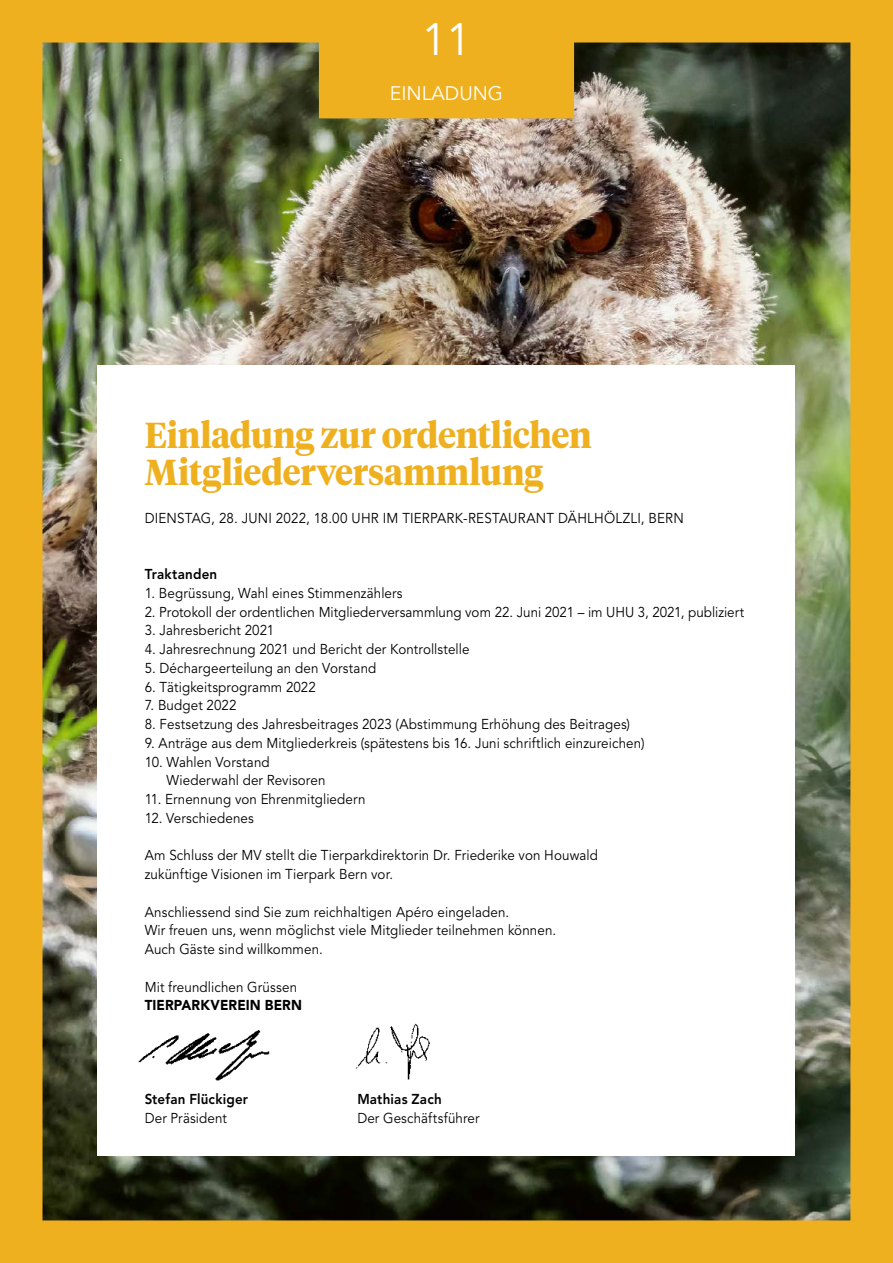
<style>
.page{position:relative;width:893px;height:1263px;background:#fff}
.page>*{position:absolute;margin:0;border:0;box-sizing:border-box;transform-origin:0 0}
.t1{font:45px "Avenir LT Std";color:#fff}
.t2{font:700 36px/37.5px "Tiempos Headline";letter-spacing:-.005em;color:#efb020;scale:.94 1}
.t3{font:19.5px "Avenir LT Std";color:#fff}
.t4{font:14.25px/18.8px "Avenir LT Std";letter-spacing:.01em;color:#000;scale:.94 1}
.t5{font:800 14.25px "Avenir LT Std";letter-spacing:.015em;color:#000;scale:.94 1}
.t6{font:900 14.25px "Avenir LT Std";letter-spacing:.01em;color:#000;scale:.94 1}
</style>
<div class="page">
<img style="left:0;top:0;width:893px;height:1263px">
<div style="left:98px;top:365px;width:697px;height:790px;background:#fff"></div>
<img style="left:355px;top:1023px;width:75px;height:57px">
<img style="left:138px;top:1030px;width:132px;height:51px">
<h1 class="t1" style="left:422px;top:14px;width:51px">11</h1>
<h3 class="t3" style="left:390px;top:82px;width:115px">EINLADUNG</h3>
<h2 class="t2" style="left:145px;top:415px;width:477px">Einladung zur ordentlichen<br>Mitgliederversammlung</h2>
<p class="t4" style="left:145px;top:509px;width:575px">DIENSTAG, 28. JUNI 2022, 18.00 UHR IM TIERPARK-RESTAURANT DÄHLHÖLZLI, BERN</p>
<p class="t5" style="left:145px;top:566px;width:79px">Traktanden</p>
<p class="t4" style="left:145px;top:584px;width:276px">1. Begrüssung, Wahl eines Stimmenzählers</p>
<p class="t4" style="left:145px;top:603px;width:639px">2. Protokoll der ordentlichen Mitgliederversammlung vom 22. Juni 2021 – im UHU 3, 2021, publiziert</p>
<p class="t4" style="left:145px;top:621px;width:139px">3. Jahresbericht 2021</p>
<p class="t4" style="left:145px;top:640px;width:347px">4. Jahresrechnung 2021 und Bericht der Kontrollstelle</p>
<p class="t4" style="left:145px;top:659px;width:248px">5. Déchargeerteilung an den Vorstand</p>
<p class="t4" style="left:145px;top:678px;width:184px">6. Tätigkeitsprogramm 2022</p>
<p class="t4" style="left:145px;top:696px;width:99px">7. Budget 2022</p>
<p class="t4" style="left:145px;top:715px;width:518px">8. Festsetzung des Jahresbeitrages 2023 (Abstimmung Erhöhung des Beitrages)</p>
<p class="t4" style="left:145px;top:734px;width:533px">9. Anträge aus dem Mitgliederkreis (spätestens bis 16. Juni schriftlich einzureichen)</p>
<p class="t4" style="left:167px;top:753px;width:171px;text-indent:-22px">10. Wahlen Vorstand<br>Wiederwahl der Revisoren</p>
<p class="t4" style="left:145px;top:790px;width:236px">11. Ernennung von Ehrenmitgliedern</p>
<p class="t4" style="left:145px;top:809px;width:118px">12. Verschiedenes</p>
<p class="t4" style="left:145px;top:846px;width:484px">Am Schluss der MV stellt die Tierparkdirektorin Dr. Friederike von Houwald zukünftige Visionen im Tierpark Bern vor.</p>
<p class="t4" style="left:145px;top:903px;width:439px">Anschliessend sind Sie zum reichhaltigen Apéro eingeladen.<br>Wir freuen uns, wenn möglichst viele Mitglieder teilnehmen können.<br>Auch Gäste sind willkommen.</p>
<p class="t4" style="left:145px;top:978px;width:164px">Mit freundlichen Grüssen</p>
<p class="t6" style="left:145px;top:997px;width:169px">TIERPARKVEREIN BERN</p>
<p class="t5" style="left:145px;top:1091px;width:111px">Stefan Flückiger</p>
<p class="t5" style="left:357px;top:1091px;width:91px">Mathias Zach</p>
<p class="t4" style="left:145px;top:1109px;width:89px">Der Präsident</p>
<p class="t4" style="left:357px;top:1109px;width:132px">Der Geschäftsführer</p>
</div>
